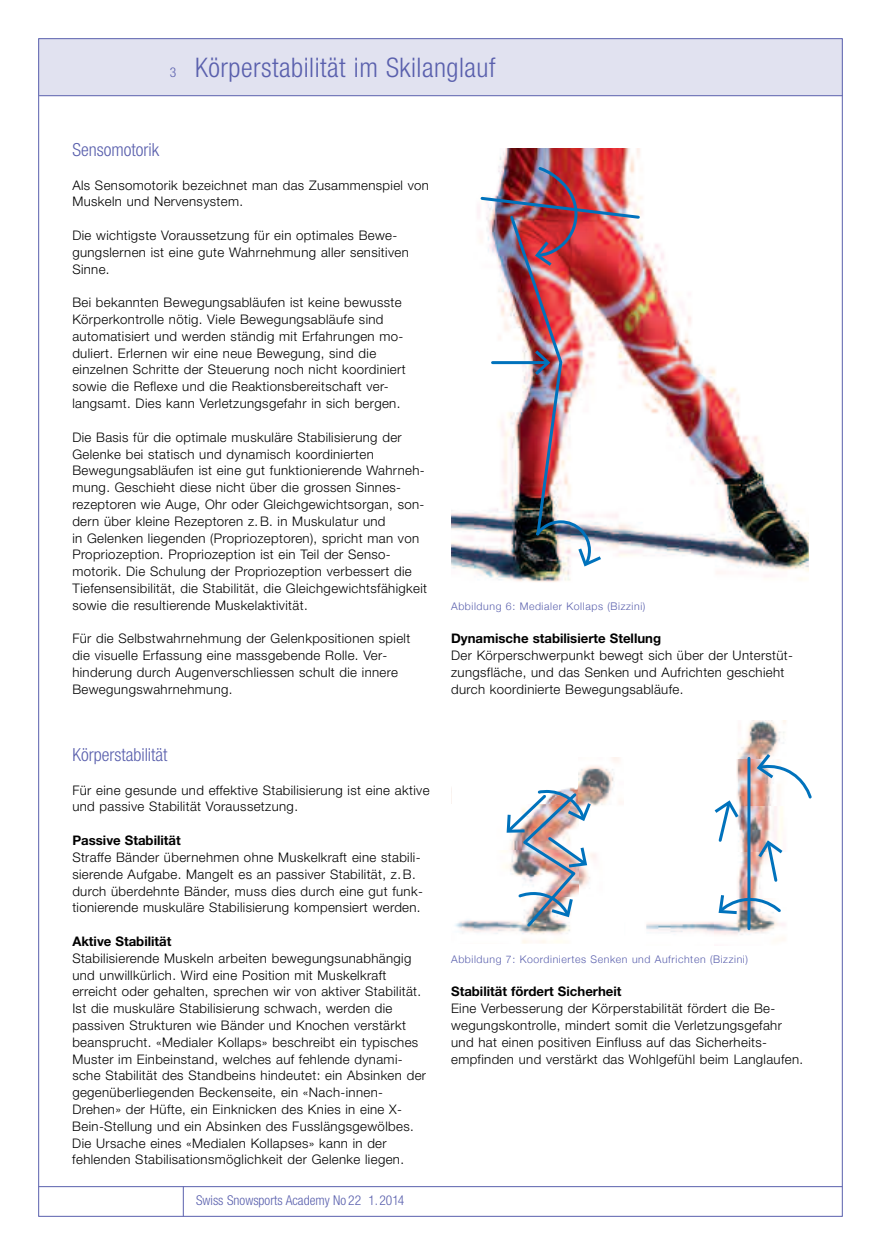
<style>
.page{position:relative;width:881px;height:1255px;background:#fff}
.page>*{position:absolute;margin:0;border:0;box-sizing:border-box;transform-origin:0 0}
.t1{font:300 condensed 27px "Helvetica Neue LT Std";letter-spacing:.02em;color:#5a60ad}
.t2{font:300 condensed 18px "Helvetica Neue LT Std";color:#5a60ad}
.t3{font:300 condensed 13.5px "Helvetica Neue LT Std";color:#5a60ad}
.t4{font:300 13.2px/16.8px "Helvetica Neue LT Std";letter-spacing:.03em;color:#000}
.t5{font:700 13.2px "Helvetica Neue LT Std";color:#000}
.t6{font:300 10.5px "Helvetica Neue";letter-spacing:.055em;color:#5a60ad}
.s1{font-size:13.5px}
</style>
<div class="page">
<div style="left:38px;top:39px;width:804px;height:56px;background:#e1e2f0"></div>
<hr style="left:39px;top:95px;width:803px;height:1px;background:#5a60ad">
<hr style="left:39px;top:1186px;width:803px;height:1px;background:#5a60ad">
<hr style="left:183px;top:1186px;width:1px;height:30px;background:#5a60ad">
<img style="left:451px;top:148px;width:357px;height:434px">
<img style="left:478px;top:165px;width:163px;height:402px">
<img style="left:646px;top:720px;width:140px;height:220px">
<svg style="left:756px;top:754px;width:55px;height:46px"></svg>
<hr style="left:747px;top:758px;width:3px;height:170px;background:#0072bc">
<svg style="left:716px;top:895px;width:66px;height:19px"></svg>
<svg style="left:714px;top:799px;width:24px;height:44px"></svg>
<svg style="left:758px;top:840px;width:24px;height:43px"></svg>
<img style="left:451px;top:757px;width:171px;height:186px">
<img style="left:506px;top:790px;width:84px;height:136px">
<h1 class="t1" style="left:170px;top:58px;width:327px"><span class="s1">3</span> Körperstabilität im Skilanglauf</h1>
<h2 class="t2" style="left:72px;top:143px;width:88px">Sensomotorik</h2>
<p class="t4" style="left:72px;top:178px;width:358px">Als Sensomotorik bezeichnet man das Zusammenspiel von<br>Muskeln und Nervensystem.</p>
<p class="t4" style="left:72px;top:228px;width:338px">Die wichtigste Voraussetzung für ein optimales Bewe&shy;gungslernen ist eine gute Wahrnehmung aller sensitiven<br>Sinne.</p>
<p class="t4" style="left:72px;top:295px;width:334px">Bei bekannten Bewegungsabläufen ist keine bewusste Körperkontrolle nötig. Viele Bewegungsabläufe sind automatisiert und werden ständig mit Erfahrungen mo&shy;duliert. Erlernen wir eine neue Bewegung, sind die einzelnen Schritte der Steuerung noch nicht koordiniert sowie die Reflexe und die Reaktionsbereitschaft ver&shy;langsamt. Dies kann Verletzungsgefahr in sich bergen.</p>
<p class="t4" style="left:72px;top:430px;width:356px">Die Basis für die optimale muskuläre Stabilisierung der Gelenke bei statisch und dynamisch koordinierten Bewegungsabläufen ist eine gut funktionierende Wahrneh&shy;mung. Geschieht diese nicht über die grossen Sinnes&shy;rezeptoren wie Auge, Ohr oder Gleichgewichtsorgan, son&shy;dern über kleine Rezeptoren z.B. in Muskulatur und<br>in Gelenken liegenden (Propriozeptoren), spricht man von Propriozeption. Propriozeption ist ein Teil der Senso&shy;motorik. Die Schulung der Propriozeption verbessert die Tiefensensibilität, die Stabilität, die Gleichgewichtsfähigkeit sowie die resultierende Muskelaktivität.</p>
<p class="t4" style="left:72px;top:631px;width:339px">Für die Selbstwahrnehmung der Gelenkpositionen spielt die visuelle Erfassung eine massgebende Rolle. Ver&shy;hinderung durch Augenverschliessen schult die innere Bewegungswahrnehmung.</p>
<h2 class="t2" style="left:72px;top:748px;width:97px">Körperstabilität</h2>
<p class="t4" style="left:72px;top:782px;width:358px">Für eine gesunde und effektive Stabilisierung ist eine aktive und passive Stabilität Voraussetzung.</p>
<p class="t5" style="left:72px;top:835px;width:110px">Passive Stabilität</p>
<p class="t4" style="left:72px;top:850px;width:352px">Straffe Bänder übernehmen ohne Muskelkraft eine stabili&shy;sierende Aufgabe. Mangelt es an passiver Stabilität, z.B. durch überdehnte Bänder, muss dies durch eine gut funk&shy;tionierende muskuläre Stabilisierung kompensiert werden.</p>
<p class="t5" style="left:72px;top:936px;width:101px">Aktive Stabilität</p>
<p class="t4" style="left:72px;top:950px;width:355px">Stabilisierende Muskeln arbeiten bewegungsunabhängig und unwillkürlich. Wird eine Position mit Muskelkraft erreicht oder gehalten, sprechen wir von aktiver Stabilität.<br>Ist die muskuläre Stabilisierung schwach, werden die passiven Strukturen wie Bänder und Knochen verstärkt beansprucht. «Medialer Kollaps» beschreibt ein typisches Muster im Einbeinstand, welches auf fehlende dynami&shy;sche Stabilität des Standbeins hindeutet: ein Absinken der gegenüberliegenden Beckenseite, ein «Nach-innen-Drehen» der Hüfte, ein Einknicken des Knies in eine X-Bein-Stellung und ein Absinken des Fusslängsgewölbes.<br>Die Ursache eines «Medialen Kollapses» kann in der fehlenden Stabilisationsmöglichkeit der Gelenke liegen.</p>
<p class="t3" style="left:196px;top:1195px;width:210px">Swiss Snowsports Academy No 22 1.2014</p>
<p class="t6" style="left:451px;top:599px;width:196px">Abbildung 6: Medialer Kollaps (Bizzini)</p>
<p class="t5" style="left:451px;top:634px;width:211px">Dynamische stabilisierte Stellung</p>
<p class="t4" style="left:451px;top:648px;width:343px">Der Körperschwerpunkt bewegt sich über der Unterstüt&shy;zungsfläche, und das Senken und Aufrichten geschieht durch koordinierte Bewegungsabläufe.</p>
<p class="t6" style="left:451px;top:952px;width:298px">Abbildung 7: Koordiniertes Senken und Aufrichten (Bizzini)</p>
<p class="t5" style="left:451px;top:986px;width:172px">Stabilität fördert Sicherheit</p>
<p class="t4" style="left:451px;top:1001px;width:353px">Eine Verbesserung der Körperstabilität fördert die Be&shy;wegungskontrolle, mindert somit die Verletzungsgefahr und hat einen positiven Einfluss auf das Sicherheits&shy;empfinden und verstärkt das Wohlgefühl beim Langlaufen.</p>
</div>
